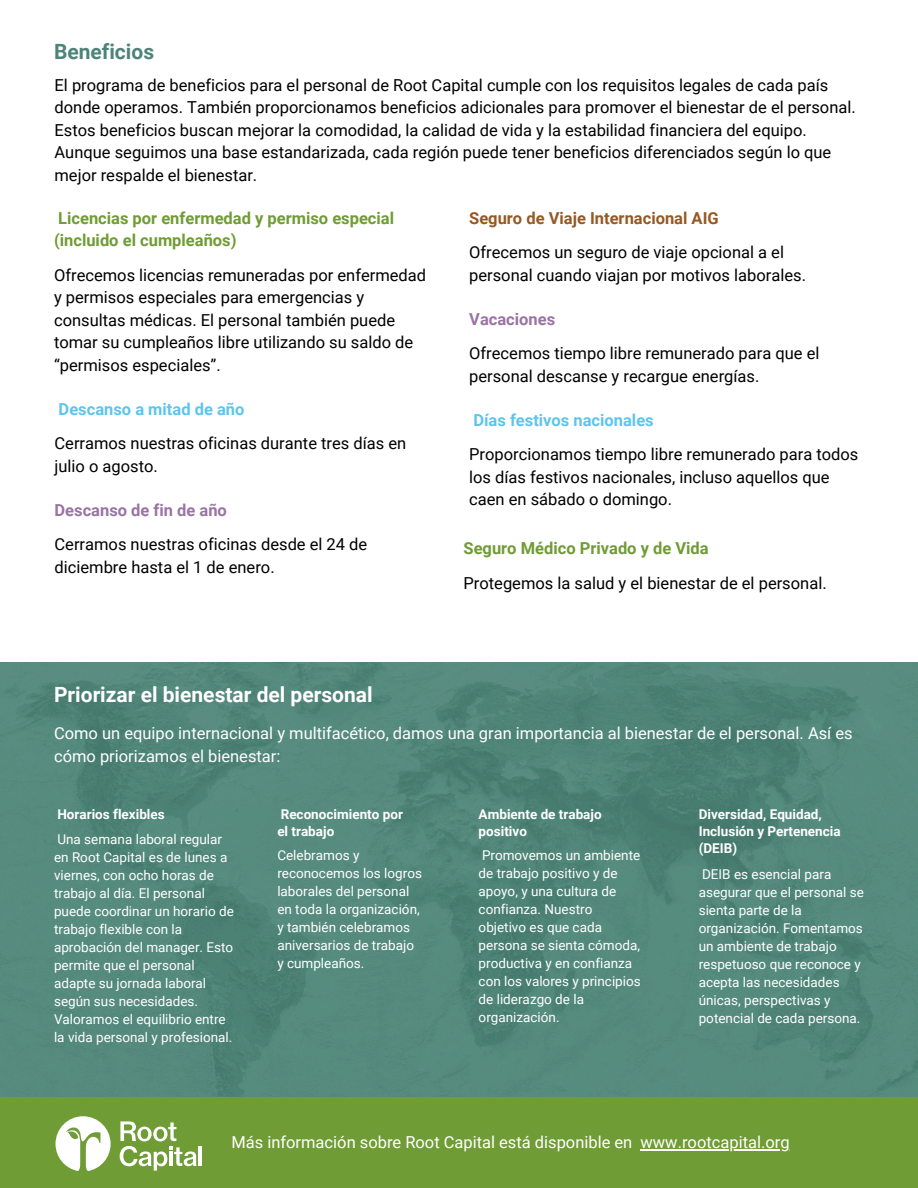
<style>
.page{position:relative;width:918px;height:1188px;background:#fff}
.page>*{position:absolute;margin:0;border:0;box-sizing:border-box;transform-origin:0 0}
.t1{font:700 21px "Roboto";color:#fff}
.t2{font:700 21px "Roboto";color:#4e8478}
.t3{font:16.5px/22.5px "Roboto";color:#000}
.t4{font:16.5px/22.5px "Roboto";color:#fff}
.t5{font:700 16.5px/22.5px "Roboto";color:#6f9c34}
.t6{font:700 16.5px "Roboto";color:#5dc5ed}
.t7{font:700 16.5px "Roboto";color:#965923}
.t8{font:700 16.5px "Roboto";color:#9a74a4}
.t9{font:13.5px/18px "Roboto";color:#fff}
.t10{font:700 13.5px/16.8px "Roboto";color:#fff}
</style>
<div class="page">
<img style="left:0;top:663px;width:918px;height:434px">
<div style="left:0;top:1097px;width:918px;height:91px;background:#6f9c34"></div>
<svg style="left:120px;top:1121px;width:77px;height:50px"></svg>
<hr style="left:199px;top:1146px;width:3px;height:20px;background:#fff">
<svg style="left:56px;top:1116px;width:55px;height:55px"></svg>
<hr style="left:641px;top:1149px;width:149px;height:1px;background:#fff">
<p class="t2" style="left:54px;top:37px;width:102px">Beneficios</p>
<p class="t3" style="left:55px;top:73px;width:803px">El programa de beneficios para el personal de Root Capital cumple con los requisitos legales de cada país donde operamos. También proporcionamos beneficios adicionales para promover el bienestar de el personal.<br>Estos beneficios buscan mejorar la comodidad, la calidad de vida y la estabilidad financiera del equipo.<br>Aunque seguimos una base estandarizada, cada región puede tener beneficios diferenciados según lo que mejor respalde el bienestar.</p>
<p class="t5" style="left:54px;top:206px;width:342px">Licencias por enfermedad y permiso especial (incluido el cumpleaños)</p>
<p class="t3" style="left:54px;top:263px;width:374px">Ofrecemos licencias remuneradas por enfermedad y permisos especiales para emergencias y consultas médicas. El personal también puede tomar su cumpleaños libre utilizando su saldo de “permisos especiales”.</p>
<p class="t6" style="left:59px;top:397px;width:187px">Descanso a mitad de año</p>
<p class="t3" style="left:55px;top:431px;width:353px">Cerramos nuestras oficinas durante tres días en julio o agosto.</p>
<p class="t8" style="left:55px;top:498px;width:174px">Descanso de fin de año</p>
<p class="t3" style="left:55px;top:532px;width:314px">Cerramos nuestras oficinas desde el 24 de diciembre hasta el 1 de enero.</p>
<p class="t5" style="left:464px;top:537px;width:247px">Seguro Médico Privado y de Vida</p>
<p class="t3" style="left:464px;top:571px;width:365px">Protegemos la salud y el bienestar de el personal.</p>
<p class="t7" style="left:469px;top:206px;width:251px">Seguro de Viaje Internacional AIG</p>
<p class="t3" style="left:469px;top:240px;width:338px">Ofrecemos un seguro de viaje opcional a el personal cuando viajan por motivos laborales.</p>
<p class="t8" style="left:469px;top:307px;width:88px">Vacaciones</p>
<p class="t3" style="left:469px;top:341px;width:352px">Ofrecemos tiempo libre remunerado para que el personal descanse y recargue energías.</p>
<p class="t6" style="left:473px;top:408px;width:182px">Días festivos nacionales</p>
<p class="t3" style="left:469px;top:442px;width:391px">Proporcionamos tiempo libre remunerado para todos los días festivos nacionales, incluso aquellos que caen en sábado o domingo.</p>
<p class="t1" style="left:54px;top:679px;width:320px">Priorizar el bienestar del personal</p>
<p class="t4" style="left:54px;top:721px;width:800px">Como un equipo internacional y multifacético, damos una gran importancia al bienestar de el personal. Así es cómo priorizamos el bienestar:</p>
<p class="t10" style="left:57px;top:805px;width:109px">Horarios flexibles</p>
<p class="t9" style="left:54px;top:830px;width:181px">Una semana laboral regular en Root Capital es de lunes a viernes, con ocho horas de trabajo al día. El personal puede coordinar un horario de trabajo flexible con la aprobación del manager. Esto permite que el personal adapte su jornada laboral según sus necesidades.<br>Valoramos el equilibrio entre la vida personal y profesional.</p>
<p class="t10" style="left:277px;top:805px;width:127px">Reconocimiento por el trabajo</p>
<p class="t10" style="left:479px;top:805px;width:125px">Ambiente de trabajo positivo</p>
<p class="t9" style="left:277px;top:845px;width:146px">Celebramos y reconocemos los logros laborales del personal en toda la organización, y también celebramos aniversarios de trabajo y cumpleaños.</p>
<p class="t9" style="left:479px;top:845px;width:164px">Promovemos un ambiente de trabajo positivo y de apoyo, y una cultura de confianza. Nuestro objetivo es que cada persona se sienta cómoda, productiva y en confianza con los valores y principios de liderazgo de la organización.</p>
<p class="t10" style="left:699px;top:805px;width:143px">Diversidad, Equidad,<br>Inclusión y Pertenencia (DEIB)</p>
<p class="t9" style="left:699px;top:864px;width:167px">DEIB es esencial para asegurar que el personal se sienta parte de la organización. Fomentamos un ambiente de trabajo respetuoso que reconoce y acepta las necesidades únicas, perspectivas y potencial de cada persona.</p>
<p class="t4" style="left:231px;top:1130px;width:560px">Más información sobre Root Capital está disponible en www.rootcapital.org</p>
</div>
